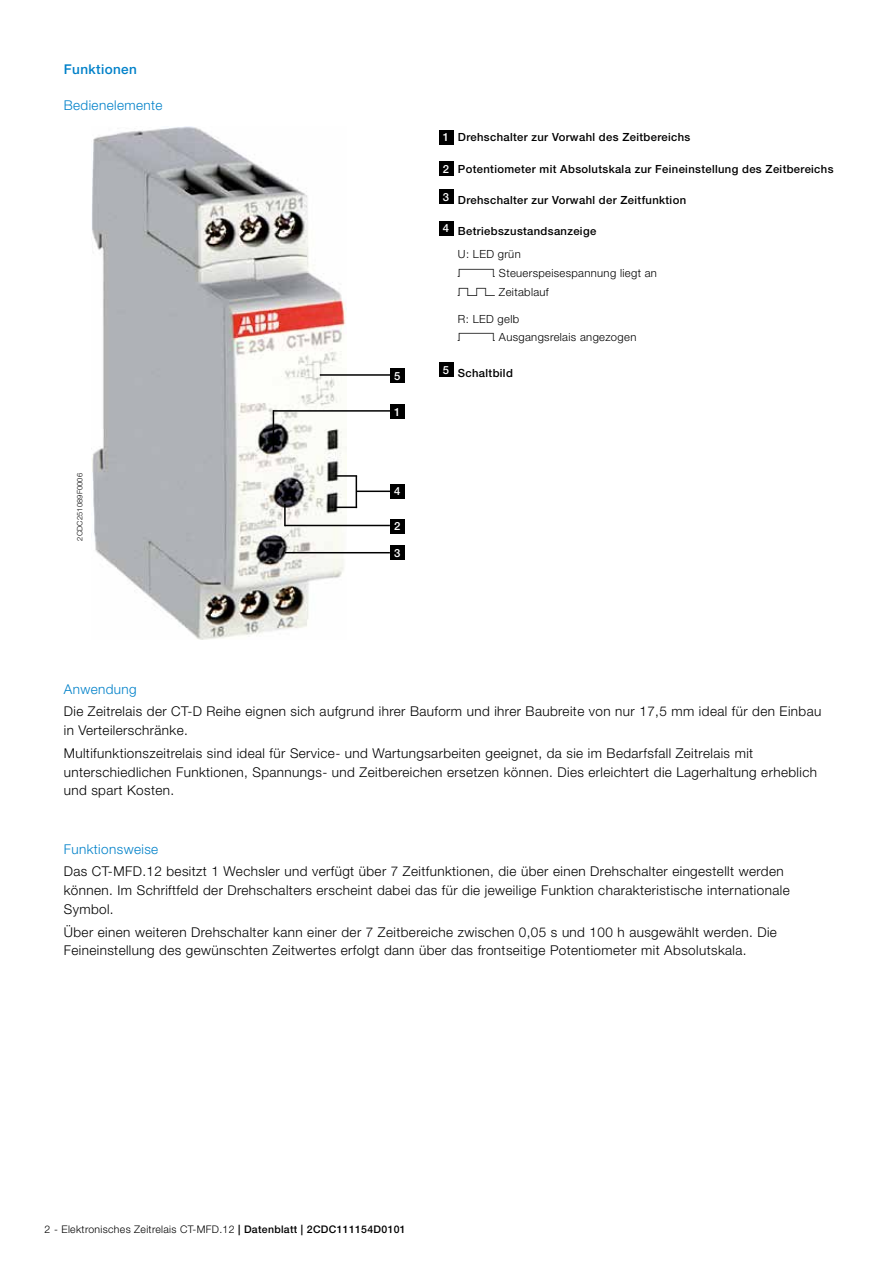
<style>
.page{position:relative;width:893px;height:1263px;background:#fff}
.page>*{position:absolute;margin:0;border:0;box-sizing:border-box;transform-origin:0 0}
.t1{font:300 13.5px/18.6px "Helvetica Neue LT";letter-spacing:.03em;color:#000}
.t2{font:300 13.5px "Helvetica Neue LT";letter-spacing:.03em;color:#0081c9}
.t3{font:500 13.5px "Helvetica Neue LT";letter-spacing:.03em;color:#0081c9}
.t4{font:500 11.25px/22.8px "Helvetica Neue LT";letter-spacing:.03em;color:#000}
.t5{font:300 11.25px/18.6px "Helvetica Neue LT";letter-spacing:.03em;color:#000}
.t6{font:500 11.25px "Helvetica Neue LT Std";color:#fff}
.t7{font:300 10.5px "Helvetica Neue LT";letter-spacing:.03em;color:#000}
.t8{font:300 7.5px "Helvetica Neue LT";letter-spacing:.02em;color:#000}
.s1{font-family:"Helvetica Neue LT Std";color:#fff}
.s2{font-weight:300}
.s3{font-weight:500}
</style>
<div class="page">
<img style="left:91px;top:127px;width:256px;height:512px">
<div style="left:439px;top:130px;width:14px;height:15px;background:#000"></div>
<div style="left:439px;top:162px;width:14px;height:14px;background:#000"></div>
<div style="left:439px;top:190px;width:14px;height:14px;background:#000"></div>
<div style="left:439px;top:221px;width:14px;height:14px;background:#000"></div>
<div style="left:439px;top:362px;width:14px;height:15px;background:#000"></div>
<hr style="left:356px;top:490px;width:38px;height:2px;background:#000">
<hr style="left:320px;top:374px;width:74px;height:2px;background:#000">
<div style="left:390px;top:404px;width:14px;height:15px;background:#000"></div>
<hr style="left:285px;top:525px;width:105px;height:1px;background:#000">
<hr style="left:285px;top:552px;width:105px;height:1px;background:#000">
<div style="left:390px;top:519px;width:14px;height:14px;background:#000"></div>
<hr style="left:356px;top:476px;width:1px;height:32px;background:#000">
<hr style="left:335px;top:475px;width:22px;height:2px;background:#000">
<svg style="left:335px;top:507px;width:21px;height:1px"></svg>
<div style="left:390px;top:545px;width:14px;height:15px;background:#000"></div>
<hr style="left:284px;top:504px;width:2px;height:22px;background:#000">
<hr style="left:273px;top:410px;width:121px;height:2px;background:#000">
<hr style="left:273px;top:410px;width:1px;height:41px;background:#000">
<div style="left:390px;top:484px;width:14px;height:14px;background:#000"></div>
<div style="left:390px;top:368px;width:14px;height:15px;background:#000"></div>
<p class="t3" style="left:64px;top:61px;width:75px">Funktionen</p>
<p class="t2" style="left:64px;top:97px;width:100px">Bedienelemente</p>
<p class="t8" style="left:75px;top:541px;width:69px;rotate:-90deg">2CDC251089F0006</p>
<p class="t6" style="left:394px;top:369px;width:8px">5</p>
<p class="t6" style="left:394px;top:405px;width:8px">1</p>
<p class="t6" style="left:394px;top:484px;width:8px">4</p>
<p class="t6" style="left:394px;top:519px;width:8px">2</p>
<p class="t6" style="left:394px;top:546px;width:8px">3</p>
<p class="t4" style="left:443px;top:126px;width:249px"><span class="s1">1</span> Drehschalter zur Vorwahl des Zeitbereichs</p>
<p class="t4" style="left:443px;top:157px;width:392px"><span class="s1">2</span> Potentiometer mit Absolutskala zur Feineinstellung des Zeitbereichs</p>
<p class="t4" style="left:443px;top:189px;width:245px"><sup>3</sup> Drehschalter zur Vorwahl der Zeitfunktion</p>
<p class="t4" style="left:458px;top:220px;width:140px;text-indent:-15px"><sup>4</sup> Betriebszustandsanzeige<br><span class="s2">U: LED grün</span></p>
<p class="t5" style="left:499px;top:263px;width:160px">Steuerspeisespannung liegt an<br>Zeitablauf</p>
<p class="t5" style="left:499px;top:309px;width:139px;text-indent:-41px">R: LED gelb<br>Ausgangsrelais angezogen</p>
<p class="t4" style="left:443px;top:361px;width:71px"><sup>5</sup> Schaltbild</p>
<p class="t2" style="left:64px;top:680px;width:75px">Anwendung</p>
<p class="t1" style="left:64px;top:702px;width:759px">Die Zeitrelais der CT‑D Reihe eignen sich aufgrund ihrer Bauform und ihrer Baubreite von nur 17,5 mm ideal für den Einbau in Verteilerschränke.</p>
<p class="t1" style="left:64px;top:743px;width:755px">Multifunktionszeitrelais sind ideal für Service‑ und Wartungsarbeiten geeignet, da sie im Bedarfsfall Zeitrelais mit unterschiedlichen Funktionen, Spannungs‑ und Zeitbereichen ersetzen können. Dies erleichtert die Lagerhaltung erheblich und spart Kosten.</p>
<p class="t2" style="left:64px;top:840px;width:96px">Funktionsweise</p>
<p class="t1" style="left:64px;top:862px;width:727px">Das CT‑MFD.12 besitzt 1 Wechsler und verfügt über 7 Zeitfunktionen, die über einen Drehschalter eingestellt werden können. Im Schriftfeld der Drehschalters erscheint dabei das für die jeweilige Funktion charakteristische internationale<br>Symbol.</p>
<p class="t1" style="left:64px;top:922px;width:715px">Über einen weiteren Drehschalter kann einer der 7 Zeitbereiche zwischen 0,05 s und 100 h ausgewählt werden. Die<br>Feineinstellung des gewünschten Zeitwertes erfolgt dann über das frontseitige Potentiometer mit Absolutskala.</p>
<p class="t7" style="left:45px;top:1223px;width:363px">2 - Elektronisches Zeitrelais CT-MFD.12 <span class="s3">| Datenblatt | 2CDC111154D0101</span></p>
</div>
